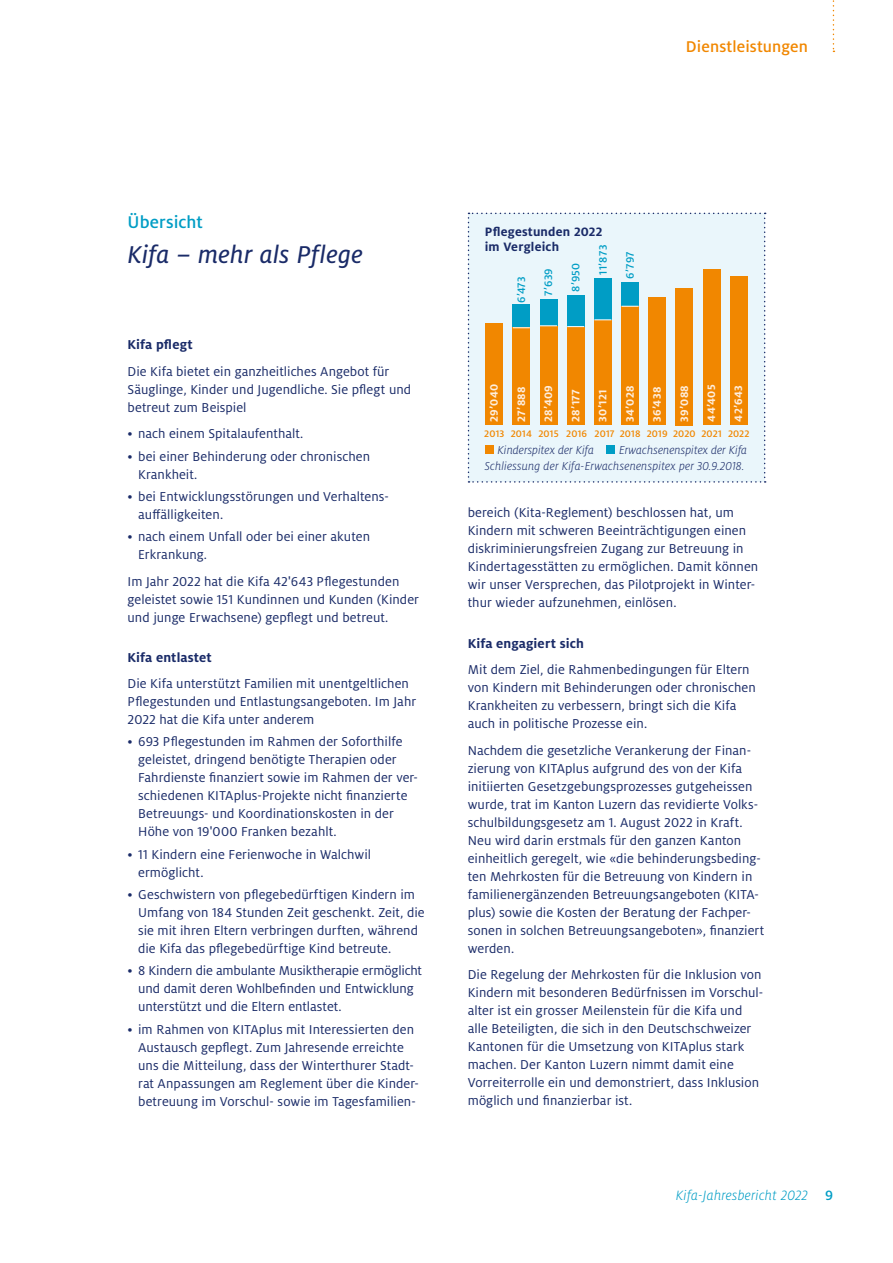
<style>
.page{position:relative;width:893px;height:1263px;background:#fff}
.page>*{position:absolute;margin:0;border:0;box-sizing:border-box;transform-origin:0 0}
.t1{font:27px "Milo Pro Text Ita";letter-spacing:.01em;color:#1a2b68}
.t2{font:500 18.75px "Milo Pro";letter-spacing:.005em;color:#009dc5}
.t3{font:500 17.25px "Milo Pro";letter-spacing:.005em;color:#f18700}
.t4{font:italic 300 15px "Milo Pro";letter-spacing:.015em;color:#009dc5}
.t5{font:14.25px/18px "Milo Pro";letter-spacing:.005em;color:#1a2b68}
.t6{font:700 14.25px "Milo Pro";letter-spacing:.005em;color:#1a2b68}
.t7{font:700 13.5px/15px "Milo Pro";letter-spacing:.015em;color:#1a2b68}
.t8{font:italic 300 12.75px "Milo Pro";letter-spacing:.005em;color:#1a2b68}
.t9{font:700 12px "Milo Pro";letter-spacing:.03em;color:#feeede}
.t10{font:500 12px "Milo Pro";letter-spacing:.02em;color:#009dc5}
.t11{font:500 10.5px "Milo Pro";letter-spacing:.02em;color:#f18700}
.s1{font-weight:500;font-style:normal}
</style>
<div class="page">
<svg style="left:833px;top:0;width:1px;height:52px"></svg>
<svg style="left:468px;top:213px;width:298px;height:270px;background:#e2d9c2"></svg>
<div style="left:703px;top:269px;width:17px;height:156px;background:#f18700"></div>
<div style="left:676px;top:288px;width:17px;height:137px;background:#f18700"></div>
<p class="t3" style="left:686px;top:37px;width:124px">Dienstleistungen</p>
<h2 class="t2" style="left:128px;top:211px;width:77px">Übersicht</h2>
<h1 class="t1" style="left:128px;top:240px;width:237px">Kifa – mehr als Pflege</h1>
<p class="t6" style="left:128px;top:337px;width:67px">Kifa pflegt</p>
<p class="t5" style="left:128px;top:362px;width:285px">Die Kifa bietet ein ganzheitliches Angebot für<br>Säuglinge, Kinder und Jugendliche. Sie pflegt und betreut zum Beispiel</p>
<p class="t5" style="left:128px;top:425px;width:177px">• nach einem Spitalaufenthalt.</p>
<p class="t5" style="left:138px;top:447px;width:233px;text-indent:-11px">• bei einer Behinderung oder chronischen<br>Krankheit.</p>
<p class="t5" style="left:138px;top:487px;width:252px;text-indent:-11px">• bei Entwicklungsstörungen und Verhaltens&shy;auffälligkeiten.</p>
<p class="t5" style="left:138px;top:528px;width:233px;text-indent:-11px">• nach einem Unfall oder bei einer akuten<br>Erkrankung.</p>
<p class="t5" style="left:128px;top:572px;width:293px">Im Jahr 2022 hat die Kifa 42'643 Pflegestunden geleistet sowie 151 Kundinnen und Kunden (Kinder und junge Erwachsene) gepflegt und betreut.</p>
<p class="t6" style="left:128px;top:649px;width:86px">Kifa entlastet</p>
<p class="t5" style="left:128px;top:675px;width:290px">Die Kifa unterstützt Familien mit unentgeltlichen<br>Pflegestunden und Entlastungsangeboten. Im Jahr<br>2022 hat die Kifa unter anderem</p>
<p class="t5" style="left:138px;top:733px;width:281px;text-indent:-11px">• 693 Pflegestunden im Rahmen der Soforthilfe geleistet, dringend benötigte Therapien oder Fahrdienste finanziert sowie im Rahmen der ver&shy;schiedenen KITAplus-Projekte nicht finanzierte Betreuungs- und Koordinationskosten in der Höhe von 19'000 Franken bezahlt.</p>
<p class="t5" style="left:138px;top:845px;width:234px;text-indent:-11px">• 11 Kindern eine Ferienwoche in Walchwil ermöglicht.</p>
<p class="t5" style="left:138px;top:886px;width:288px;text-indent:-11px">• Geschwistern von pflegebedürftigen Kindern im Umfang von 184 Stunden Zeit geschenkt. Zeit, die sie mit ihren Eltern verbringen durften, während die Kifa das pflegebedürftige Kind betreute.</p>
<p class="t5" style="left:138px;top:962px;width:285px;text-indent:-11px">• 8 Kindern die ambulante Musiktherapie ermöglicht und damit deren Wohlbefinden und Entwicklung unterstützt und die Eltern entlastet.</p>
<p class="t5" style="left:138px;top:1020px;width:282px;text-indent:-11px">• im Rahmen von KITAplus mit Interessierten den Austausch gepflegt. Zum Jahresende erreichte uns die Mitteilung, dass der Winterthurer Stadt&shy;rat Anpassungen am Reglement über die Kinder&shy;betreuung im Vorschul- sowie im Tagesfamilien-</p>
<p class="t7" style="left:485px;top:224px;width:119px">Pflegestunden 2022 im Vergleich</p>
<p class="t10" style="left:596px;top:275px;width:31px;rotate:-90deg">11’873</p>
<p class="t10" style="left:623px;top:279px;width:29px;rotate:-90deg">6’797</p>
<p class="t10" style="left:515px;top:303px;width:28px;rotate:-90deg">6’473</p>
<p class="t10" style="left:542px;top:295px;width:29px;rotate:-90deg">7’639</p>
<p class="t10" style="left:569px;top:292px;width:31px;rotate:-90deg">8’950</p>
<p class="t9" style="left:487px;top:422px;width:40px;rotate:-90deg">29’040</p>
<p class="t9" style="left:515px;top:422px;width:37px;rotate:-90deg">27’888</p>
<p class="t9" style="left:542px;top:422px;width:38px;rotate:-90deg">28’409</p>
<p class="t9" style="left:569px;top:422px;width:34px;rotate:-90deg">28’177</p>
<p class="t9" style="left:596px;top:422px;width:33px;rotate:-90deg">30’121</p>
<p class="t9" style="left:623px;top:422px;width:37px;rotate:-90deg">34’028</p>
<p class="t9" style="left:650px;top:422px;width:36px;rotate:-90deg">36’438</p>
<p class="t9" style="left:677px;top:422px;width:38px;rotate:-90deg">39’088</p>
<p class="t9" style="left:705px;top:422px;width:39px;rotate:-90deg">44’405</p>
<p class="t9" style="left:732px;top:422px;width:38px;rotate:-90deg">42’643</p>
<p class="t11" style="left:484px;top:428px;width:267px">2013 2014 2015 2016 2017 2018 2019 2020 2021 2022</p>
<p class="t8" style="left:497px;top:443px;width:98px">Kinderspitex der Kifa</p>
<p class="t8" style="left:619px;top:443px;width:130px">Erwachsenenspitex der Kifa</p>
<p class="t8" style="left:485px;top:459px;width:261px">Schliessung der Kifa-Erwachsenenspitex per 30.9.2018.</p>
<p class="t5" style="left:468px;top:504px;width:292px">bereich (Kita-Reglement) beschlossen hat, um Kindern mit schweren Beeinträchtigungen einen diskriminierungsfreien Zugang zur Betreuung in Kindertagesstätten zu ermöglichen. Damit können wir unser Versprechen, das Pilotprojekt in Winter&shy;thur wieder aufzunehmen, einlösen.</p>
<p class="t6" style="left:468px;top:635px;width:118px">Kifa engagiert sich</p>
<p class="t5" style="left:468px;top:661px;width:290px">Mit dem Ziel, die Rahmenbedingungen für Eltern von Kindern mit Behinderungen oder chronischen Krankheiten zu verbessern, bringt sich die Kifa auch in politische Prozesse ein.</p>
<p class="t5" style="left:468px;top:741px;width:298px">Nachdem die gesetzliche Verankerung der Finan&shy;zierung von KITAplus aufgrund des von der Kifa initiierten Gesetzgebungsprozesses gutgeheissen wurde, trat im Kanton Luzern das revidierte Volks&shy;schulbildungsgesetz am 1. August 2022 in Kraft.<br>Neu wird darin erstmals für den ganzen Kanton einheitlich geregelt, wie «die behinderungsbeding&shy;ten Mehrkosten für die Betreuung von Kindern in familienergänzenden Betreuungsangeboten (KITA&shy;plus) sowie die Kosten der Beratung der Fachper&shy;sonen in solchen Betreuungsangeboten», finanziert werden.</p>
<p class="t5" style="left:468px;top:966px;width:297px">Die Regelung der Mehrkosten für die Inklusion von Kindern mit besonderen Bedürfnissen im Vorschul&shy;alter ist ein grosser Meilenstein für die Kifa und alle Beteiligten, die sich in den Deutschschweizer Kantonen für die Umsetzung von KITAplus stark machen. Der Kanton Luzern nimmt damit eine Vorreiterrolle ein und demonstriert, dass Inklusion möglich und finanzierbar ist.</p>
<p class="t4" style="left:676px;top:1187px;width:159px">Kifa-Jahresbericht 2022 <span class="s1">9</span></p>
</div>
